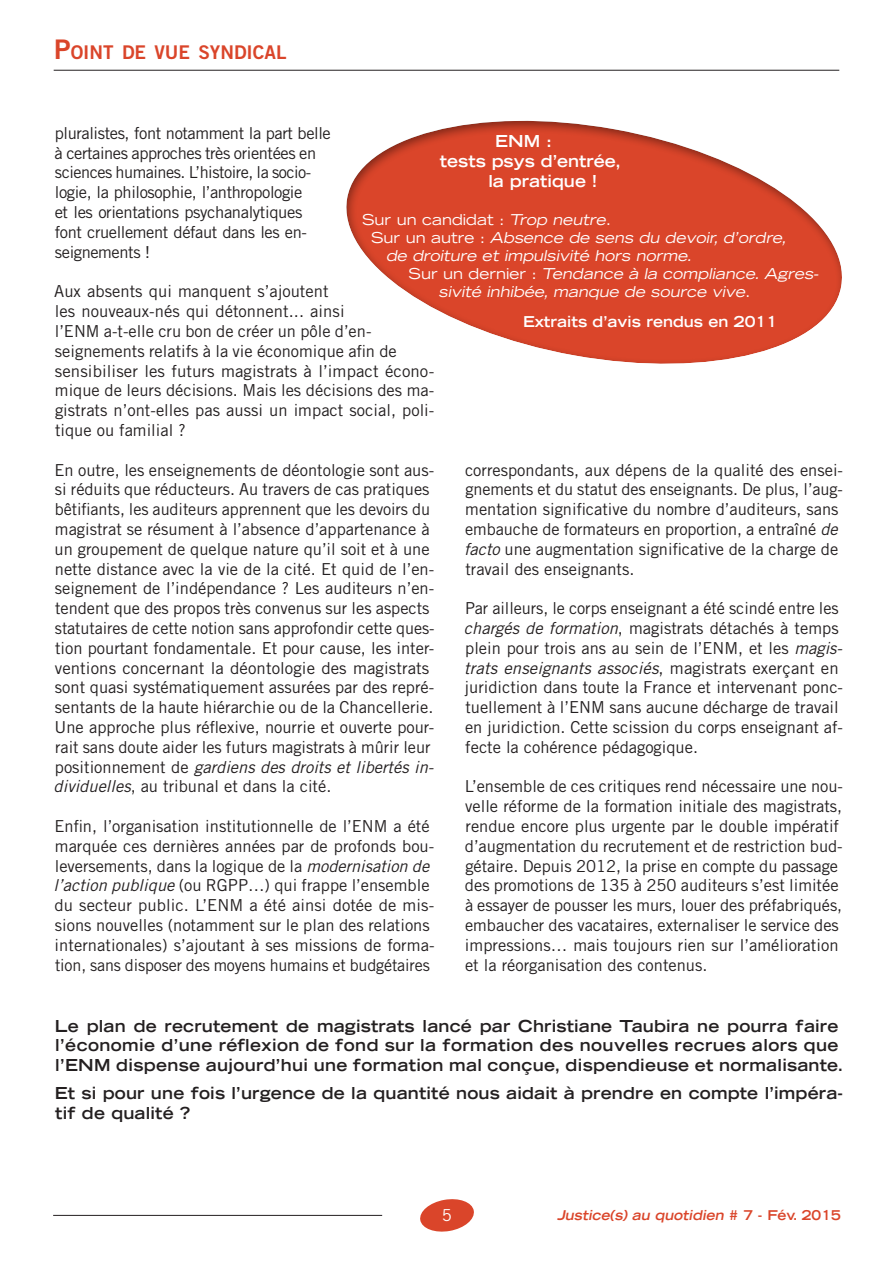
<style>
.page{position:relative;width:893px;height:1263px;background:#fff}
.page>*{position:absolute;margin:0;border:0;box-sizing:border-box;transform-origin:0 0}
.t1{font:18.9px "Trade Gothic LT Std Bd 2";color:#da452a}
.t2{font:16.5px/19.8px "Trade Gothic LT Std";color:#231f20}
.t3{font:700 expanded 16.5px/19.8px "Trade Gothic LT Std";letter-spacing:.01em;color:#231f20}
.t4{font:16.5px/19.8px "Trade Gothic LT Std";letter-spacing:-.025em;color:#231f20}
.t5{font:700 expanded 16.5px "Trade Gothic LT Std";color:#fff}
.t6{font:16.5px "Trade Gothic LT Std";color:#fff}
.t7{font:italic expanded 15px "Trade Gothic LT Std";color:#fff}
.t8{font:700 expanded 15px "Trade Gothic LT Std";color:#fff}
.t9{font:expanded 15px "Trade Gothic LT Std";color:#fff}
.t10{font:italic 700 expanded 13.5px "Trade Gothic LT Std";color:#da452a}
.s1{font-size:27px}
.s2{font-style:italic}
.s3{font-style:normal}
</style>
<div class="page">
<hr style="left:53px;top:1215px;width:329px;height:1px;background:#231f20">
<hr style="left:54px;top:70px;width:785px;height:1px;background:#231f20">
<svg style="left:420px;top:1199px;width:54px;height:33px"></svg>
<div style="left:321px;top:95px;width:546px;height:296px;background:#231f20;opacity:.5"></div>
<p class="t1" style="left:54px;top:40px;width:234px"><span class="s1">P</span>OINT DE VUE SYNDICAL</p>
<p class="t4" style="left:55px;top:123px;width:278px">pluralistes, font notamment la part belle à certaines approches très orientées en sciences humaines. L’histoire, la socio&shy;logie, la philosophie, l’anthropologie<br>et les orientations psychanalytiques font cruellement défaut dans les en&shy;seignements !</p>
<p class="t2" style="left:54px;top:281px;width:382px">Aux absents qui manquent s’ajoutent<br>les nouveaux-nés qui détonnent... ainsi<br>l’ENM a-t-elle cru bon de créer un pôle d’en&shy;seignements relatifs à la vie économique afin de sensibiliser les futurs magistrats à l’impact écono&shy;mique de leurs décisions. Mais les décisions des ma&shy;gistrats n’ont-elles pas aussi un impact social, poli&shy;tique ou familial ?</p>
<p class="t2" style="left:54px;top:459px;width:382px">En outre, les enseignements de déontologie sont aus&shy;si réduits que réducteurs. Au travers de cas pratiques bêtifiants, les auditeurs apprennent que les devoirs du magistrat se résument à l’absence d’appartenance à un groupement de quelque nature qu’il soit et à une nette distance avec la vie de la cité. Et quid de l’en&shy;seignement de l’indépendance ? Les auditeurs n’en&shy;tendent que des propos très convenus sur les aspects statutaires de cette notion sans approfondir cette ques&shy;tion pourtant fondamentale. Et pour cause, les inter&shy;ventions concernant la déontologie des magistrats sont quasi systématiquement assurées par des repré&shy;sentants de la haute hiérarchie ou de la Chancellerie.<br>Une approche plus réflexive, nourrie et ouverte pour&shy;rait sans doute aider les futurs magistrats à mûrir leur positionnement de <span class="s2">gardiens des droits et libertés in&shy;dividuelles</span>, au tribunal et dans la cité.</p>
<p class="t2" style="left:54px;top:816px;width:382px">Enfin, l’organisation institutionnelle de l’ENM a été marquée ces dernières années par de profonds bou&shy;leversements, dans la logique de la <span class="s2">modernisation de l’action publique</span> (ou RGPP…) qui frappe l’ensemble du secteur public. L’ENM a été ainsi dotée de mis&shy;sions nouvelles (notamment sur le plan des relations internationales) s’ajoutant à ses missions de forma&shy;tion, sans disposer des moyens humains et budgétaires</p>
<p class="t5" style="left:495px;top:130px;width:58px">ENM :</p>
<p class="t5" style="left:440px;top:150px;width:183px">tests psys d’entrée,</p>
<p class="t5" style="left:488px;top:170px;width:111px">la pratique !</p>
<p class="t9" style="left:362px;top:209px;width:250px">Sur un candidat : <span class="s2">Trop neutre</span>.</p>
<p class="t7" style="left:371px;top:227px;width:420px"><span class="s3">S u r u n a u t r e :</span> Absence de sens du devoir, d’ordre,</p>
<p class="t7" style="left:386px;top:245px;width:310px">de droiture et impulsivité hors norme.</p>
<p class="t7" style="left:409px;top:263px;width:414px"><span class="s3">S u r u n d e r n i e r :</span> Tendance à la compliance. Agres-</p>
<p class="t7" style="left:439px;top:281px;width:313px">sivité inhibée, manque de source vive<span class="s3">.</span></p>
<p class="t8" style="left:523px;top:312px;width:256px">Extraits d’avis rendus en 2011</p>
<p class="t2" style="left:464px;top:459px;width:381px">correspondants, aux dépens de la qualité des ensei&shy;gnements et du statut des enseignants. De plus, l’aug&shy;mentation significative du nombre d’auditeurs, sans embauche de formateurs en proportion, a entraîné <span class="s2">de facto</span> une augmentation significative de la charge de travail des enseignants.</p>
<p class="t2" style="left:464px;top:598px;width:381px">Par ailleurs, le corps enseignant a été scindé entre les <span class="s2">chargés de formation</span>, magistrats détachés à temps plein pour trois ans au sein de l’ENM, et les <span class="s2">magis&shy;trats enseignants associés</span>, magistrats exerçant en juridiction dans toute la France et intervenant ponc&shy;tuellement à l’ENM sans aucune décharge de travail en juridiction. Cette scission du corps enseignant af&shy;fecte la cohérence pédagogique.</p>
<p class="t2" style="left:465px;top:776px;width:380px">L’ensemble de ces critiques rend nécessaire une nou&shy;velle réforme de la formation initiale des magistrats, rendue encore plus urgente par le double impératif d’augmentation du recrutement et de restriction bud&shy;gétaire. Depuis 2012, la prise en compte du passage des promotions de 135 à 250 auditeurs s’est limitée à essayer de pousser les murs, louer des préfabriqués, embaucher des vacataires, externaliser le service des impressions… mais toujours rien sur l’amélioration et la réorganisation des contenus.</p>
<p class="t3" style="left:55px;top:1015px;width:790px">Le plan de recrutement de magistrats lancé par Christiane Taubira ne pourra faire l’économie d’une réflexion de fond sur la formation des nouvelles recrues alors que l’ENM dispense aujourd’hui une formation mal conçue, dispendieuse et normalisante.</p>
<p class="t3" style="left:55px;top:1083px;width:790px">Et si pour une fois l’urgence de la quantité nous aidait à prendre en compte l’impéra&shy;tif de qualité ?</p>
<p class="t6" style="left:442px;top:1205px;width:12px">5</p>
<p class="t10" style="left:557px;top:1206px;width:285px">Justice(s) au quotidien <span class="s3"># 7 - F é v. 2 0 1 5</span></p>
</div>
